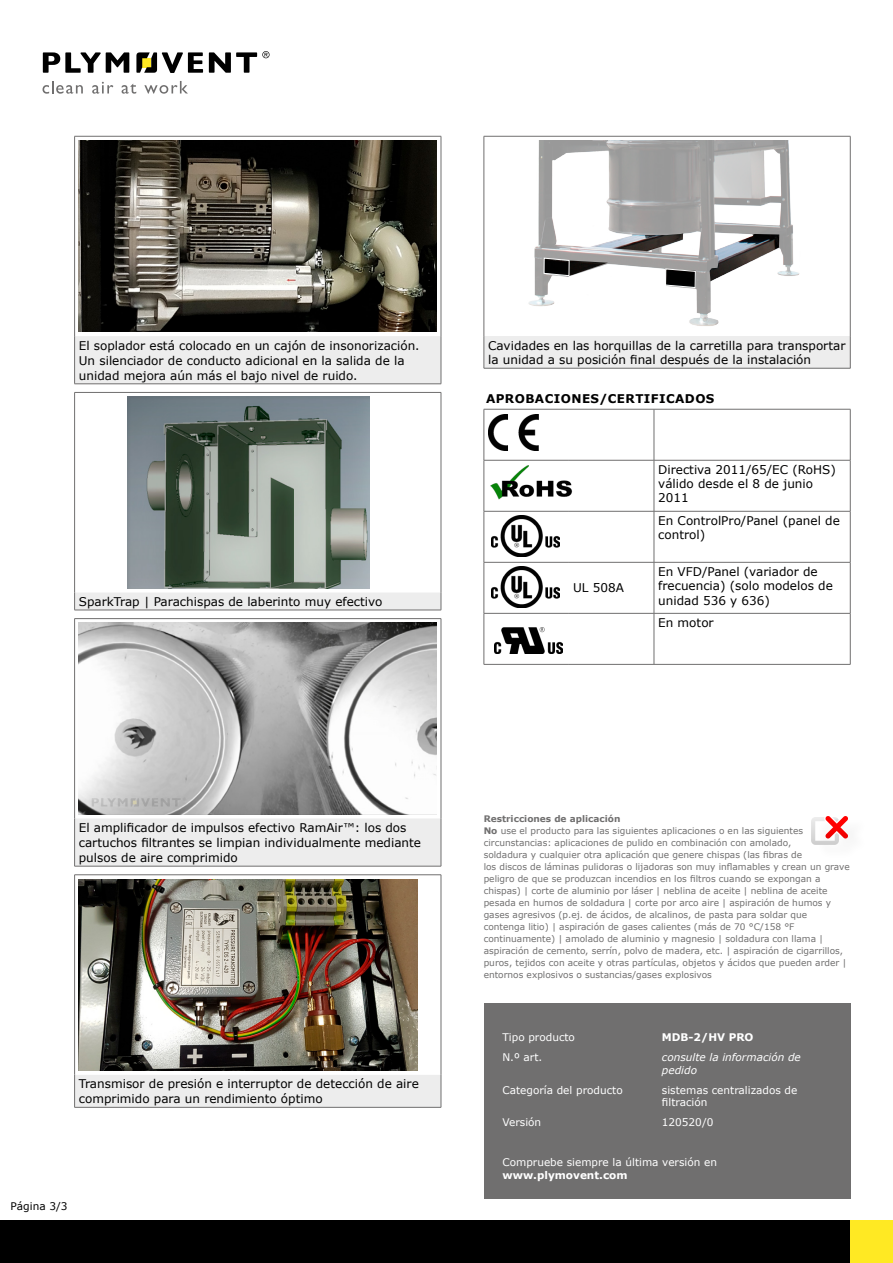
<style>
.page{position:relative;width:893px;height:1263px;background:#fff}
.page>*{position:absolute;margin:0;border:0;box-sizing:border-box;transform-origin:0 0}
.t1{font:12px/14.4px "Verdana";color:#000}
.t2{font:700 12px "Verdana";letter-spacing:.035em;color:#000}
.t3{font:10.5px/12.6px "Verdana";color:#fff}
.t4{font:italic 10.5px/12.6px "Verdana";color:#fff}
.t5{font:700 10.5px "Verdana";color:#fff}
.t6{font:10.5px "Verdana";color:#000}
.t7{font:9px/12px "Verdana";color:#706f6f}
.s1{font-weight:700}
</style>
<div class="page">
<div style="left:0;top:1220px;width:850px;height:43px;background:#000"></div>
<div style="left:850px;top:1220px;width:43px;height:43px;background:#ffe923"></div>
<svg style="left:43px;top:52px;width:86px;height:21px"></svg>
<svg style="left:209px;top:51px;width:60px;height:22px"></svg>
<svg style="left:136px;top:52px;width:67px;height:21px"></svg>
<svg style="left:43px;top:81px;width:40px;height:13px"></svg>
<svg style="left:92px;top:82px;width:21px;height:12px"></svg>
<svg style="left:122px;top:84px;width:14px;height:10px"></svg>
<svg style="left:144px;top:81px;width:44px;height:13px"></svg>
<svg style="left:75px;top:336px;width:366px;height:771px;background:#ececec"></svg>
<svg style="left:75px;top:393px;width:366px;height:682px"></svg>
<hr style="left:74px;top:136px;width:367px;height:1px;background:#706f6f">
<hr style="left:74px;top:136px;width:1px;height:200px;background:#706f6f">
<hr style="left:441px;top:136px;width:1px;height:200px;background:#706f6f">
<hr style="left:74px;top:336px;width:1px;height:48px;background:#706f6f">
<hr style="left:441px;top:336px;width:1px;height:48px;background:#706f6f">
<hr style="left:74px;top:384px;width:367px;height:1px;background:#706f6f">
<hr style="left:74px;top:392px;width:367px;height:1px;background:#706f6f">
<hr style="left:74px;top:393px;width:1px;height:199px;background:#706f6f">
<hr style="left:441px;top:393px;width:1px;height:199px;background:#706f6f">
<svg style="left:74px;top:592px;width:1px;height:18px"></svg>
<svg style="left:441px;top:592px;width:1px;height:18px"></svg>
<hr style="left:74px;top:610px;width:367px;height:1px;background:#706f6f">
<hr style="left:74px;top:618px;width:367px;height:1px;background:#706f6f">
<hr style="left:74px;top:619px;width:1px;height:199px;background:#706f6f">
<hr style="left:441px;top:619px;width:1px;height:199px;background:#706f6f">
<hr style="left:74px;top:818px;width:1px;height:48px;background:#706f6f">
<hr style="left:441px;top:818px;width:1px;height:48px;background:#706f6f">
<hr style="left:74px;top:866px;width:367px;height:1px;background:#706f6f">
<hr style="left:74px;top:874px;width:367px;height:1px;background:#706f6f">
<hr style="left:74px;top:875px;width:1px;height:200px;background:#706f6f">
<hr style="left:441px;top:875px;width:1px;height:200px;background:#706f6f">
<hr style="left:74px;top:1075px;width:1px;height:32px;background:#706f6f">
<hr style="left:441px;top:1075px;width:1px;height:32px;background:#706f6f">
<hr style="left:74px;top:1107px;width:367px;height:1px;background:#706f6f">
<img style="left:79px;top:141px;width:357px;height:191px">
<img style="left:128px;top:397px;width:242px;height:191px">
<img style="left:79px;top:623px;width:357px;height:191px">
<img style="left:79px;top:879px;width:338px;height:191px">
<div style="left:484px;top:336px;width:366px;height:32px;background:#ededed"></div>
<hr style="left:484px;top:136px;width:366px;height:1px;background:#706f6f">
<hr style="left:484px;top:136px;width:1px;height:200px;background:#706f6f">
<hr style="left:850px;top:136px;width:1px;height:200px;background:#706f6f">
<hr style="left:484px;top:336px;width:1px;height:32px;background:#706f6f">
<hr style="left:850px;top:336px;width:1px;height:32px;background:#706f6f">
<hr style="left:484px;top:368px;width:366px;height:1px;background:#706f6f">
<svg style="left:528px;top:141px;width:271px;height:185px"></svg>
<svg style="left:543px;top:257px;width:27px;height:20px"></svg>
<svg style="left:665px;top:268px;width:31px;height:21px"></svg>
<svg style="left:485px;top:410px;width:365px;height:254px"></svg>
<svg style="left:485px;top:461px;width:365px;height:152px"></svg>
<hr style="left:484px;top:409px;width:1px;height:51px;background:#706f6f">
<hr style="left:484px;top:511px;width:1px;height:51px;background:#706f6f">
<hr style="left:484px;top:562px;width:1px;height:51px;background:#706f6f">
<hr style="left:484px;top:613px;width:1px;height:51px;background:#706f6f">
<hr style="left:484px;top:409px;width:85px;height:1px;background:#706f6f">
<hr style="left:569px;top:409px;width:85px;height:1px;background:#706f6f">
<hr style="left:654px;top:409px;width:196px;height:1px;background:#706f6f">
<hr style="left:484px;top:511px;width:85px;height:1px;background:#706f6f">
<hr style="left:569px;top:511px;width:85px;height:1px;background:#706f6f">
<hr style="left:484px;top:562px;width:85px;height:1px;background:#706f6f">
<hr style="left:569px;top:562px;width:85px;height:1px;background:#706f6f">
<hr style="left:654px;top:409px;width:1px;height:51px;background:#706f6f">
<hr style="left:850px;top:409px;width:1px;height:51px;background:#706f6f">
<hr style="left:654px;top:511px;width:1px;height:51px;background:#706f6f">
<hr style="left:654px;top:562px;width:1px;height:51px;background:#706f6f">
<hr style="left:654px;top:613px;width:1px;height:51px;background:#706f6f">
<hr style="left:484px;top:460px;width:1px;height:51px;background:#706f6f">
<hr style="left:484px;top:460px;width:85px;height:1px;background:#706f6f">
<hr style="left:569px;top:460px;width:85px;height:1px;background:#706f6f">
<hr style="left:654px;top:460px;width:196px;height:1px;background:#706f6f">
<hr style="left:484px;top:613px;width:85px;height:1px;background:#706f6f">
<hr style="left:569px;top:613px;width:85px;height:1px;background:#706f6f">
<hr style="left:484px;top:664px;width:85px;height:1px;background:#706f6f">
<hr style="left:569px;top:664px;width:85px;height:1px;background:#706f6f">
<hr style="left:654px;top:460px;width:1px;height:51px;background:#706f6f">
<hr style="left:850px;top:460px;width:1px;height:51px;background:#706f6f">
<hr style="left:850px;top:511px;width:1px;height:51px;background:#706f6f">
<hr style="left:850px;top:562px;width:1px;height:51px;background:#706f6f">
<hr style="left:850px;top:613px;width:1px;height:51px;background:#706f6f">
<hr style="left:654px;top:511px;width:196px;height:1px;background:#706f6f">
<hr style="left:654px;top:562px;width:196px;height:1px;background:#706f6f">
<hr style="left:654px;top:613px;width:196px;height:1px;background:#706f6f">
<hr style="left:654px;top:664px;width:196px;height:1px;background:#706f6f">
<img style="left:488px;top:415px;width:51px;height:36px">
<img style="left:488px;top:464px;width:85px;height:38px">
<img style="left:491px;top:515px;width:68px;height:42px">
<img style="left:491px;top:567px;width:68px;height:41px">
<img style="left:494px;top:627px;width:68px;height:26px">
<svg style="left:811px;top:816px;width:37px;height:29px"></svg>
<div style="left:484px;top:1003px;width:366px;height:196px;background:#706f6f"></div>
<h1 class="t1" style="left:79px;top:338px;width:342px;line-height:15px">El soplador está colocado en un cajón de insonorización.<br>Un silenciador de conducto adicional en la salida de la unidad mejora aún más el bajo nivel de ruido.</h1>
<h1 class="t1" style="left:79px;top:594px;width:305px">SparkTrap | Parachispas de laberinto muy efectivo</h1>
<h1 class="t1" style="left:488px;top:338px;width:359px">Cavidades en las horquillas de la carretilla para transportar la unidad a su posición final después de la instalación</h1>
<h1 class="t2" style="left:486px;top:390px;width:230px">APROBACIONES/CERTIFICADOS</h1>
<h1 class="t1" style="left:573px;top:581px;width:52px">UL 508A</h1>
<h1 class="t1" style="left:658px;top:462px;width:179px">Directiva 2011/65/EC (RoHS) válido desde el 8 de junio<br>2011</h1>
<h1 class="t1" style="left:658px;top:513px;width:183px">En ControlPro/Panel (panel de control)</h1>
<h1 class="t1" style="left:658px;top:564px;width:176px">En VFD/Panel (variador de frecuencia) (solo modelos de unidad 536 y 636)</h1>
<h1 class="t1" style="left:658px;top:615px;width:57px">En motor</h1>
<h1 class="t1" style="left:79px;top:820px;width:344px;line-height:15px">El amplificador de impulsos efectivo RamAir™: los dos cartuchos filtrantes se limpian individualmente mediante pulsos de aire comprimido</h1>
<h1 class="t1" style="left:79px;top:1076px;width:341px;line-height:15px">Transmisor de presión e interruptor de detección de aire comprimido para un rendimiento óptimo</h1>
<p class="t6" style="left:11px;top:1199px;width:58px">Página 3/3</p>
<p class="t7" style="left:484px;top:812px;width:368px"><span class="s1">Restricciones de aplicación<br>No</span> use el producto para las siguientes aplicaciones o en las siguientes circunstancias: aplicaciones de pulido en combinación con amolado,<br>soldadura y cualquier otra aplicación que genere chispas (las fibras de<br>los discos de láminas pulidoras o lijadoras son muy inflamables y crean un grave peligro de que se produzcan incendios en los filtros cuando se expongan a chispas) | corte de aluminio por láser | neblina de aceite | neblina de aceite pesada en humos de soldadura | corte por arco aire | aspiración de humos y gases agresivos (p.ej. de ácidos, de alcalinos, de pasta para soldar que contenga litio) | aspiración de gases calientes (más de 70 °C/158 °F continuamente) | amolado de aluminio y magnesio | soldadura con llama | aspiración de cemento, serrín, polvo de madera, etc. | aspiración de cigarrillos, puros, tejidos con aceite y otras partículas, objetos y ácidos que pueden arder | entornos explosivos o sustancias/gases explosivos</p>
<p class="t3" style="left:502px;top:1031px;width:74px">Tipo producto</p>
<p class="t5" style="left:662px;top:1030px;width:93px">MDB-2/HV PRO</p>
<p class="t3" style="left:502px;top:1051px;width:41px">N.º art.</p>
<p class="t4" style="left:662px;top:1051px;width:140px">consulte la información de pedido</p>
<p class="t3" style="left:502px;top:1083px;width:122px">Categoría del producto</p>
<p class="t3" style="left:662px;top:1083px;width:137px">sistemas centralizados de filtración</p>
<p class="t3" style="left:502px;top:1116px;width:40px">Versión</p>
<p class="t3" style="left:662px;top:1116px;width:53px">120520/0</p>
<p class="t3" style="left:502px;top:1156px;width:216px">Compruebe siempre la última versión en</p>
<p class="t5" style="left:502px;top:1168px;width:127px">www.plymovent.com</p>
</div>
